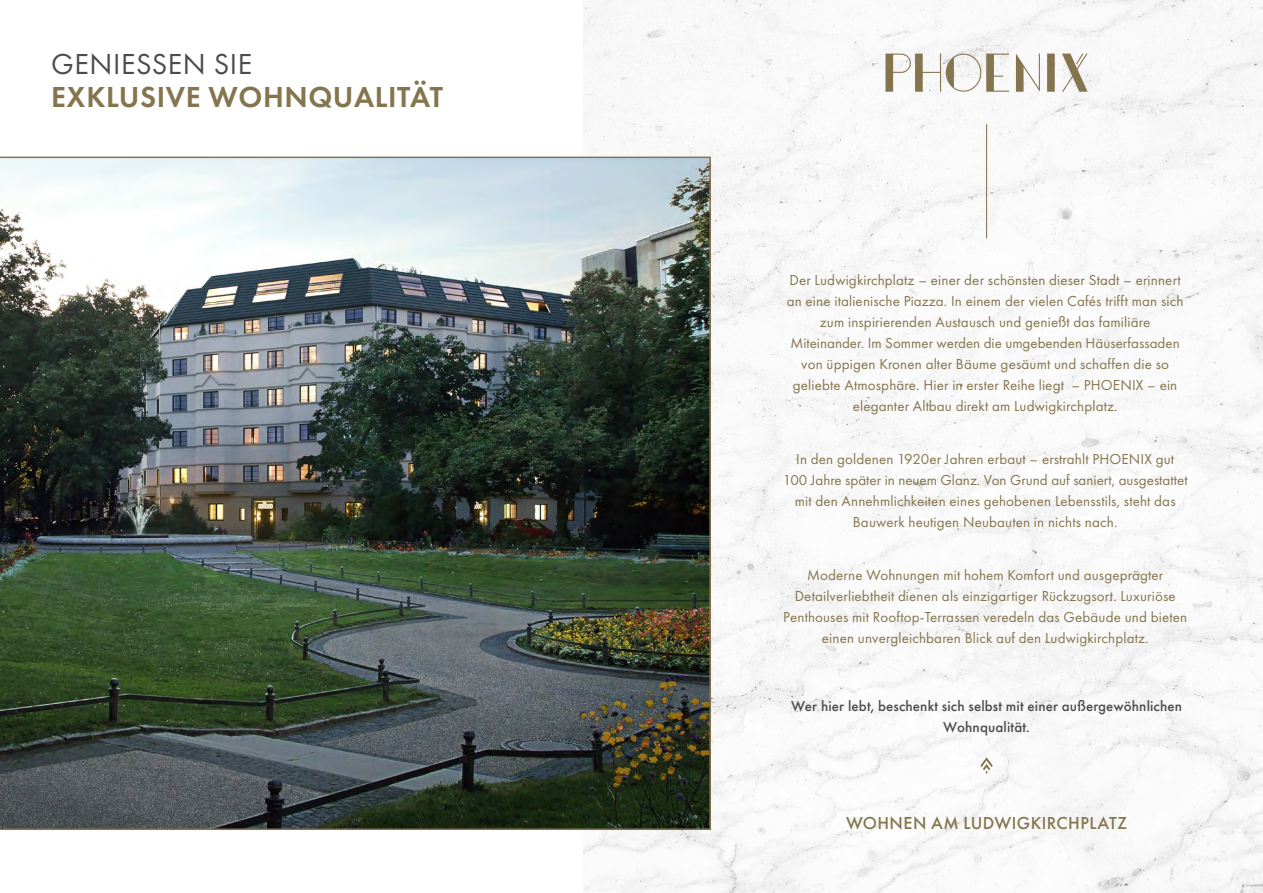
<style>
.page{position:relative;width:1263px;height:893px;background:#fff}
.page>*{position:absolute;margin:0;border:0;box-sizing:border-box;transform-origin:0 0}
.t1{font:600 30px "Futura PT";letter-spacing:.02em;color:#85754e}
.t2{font:30px "Futura PT";letter-spacing:.02em;color:#4b4c4d}
.t3{font:500 18px "Futura PT";letter-spacing:.025em;color:#85754e}
.t4{font:15px/21px "Futura PT";letter-spacing:.01em;color:#85754e;text-align:center}
.t5{font:500 15px/21px "Futura PT";letter-spacing:.01em;color:#4b4c4d;text-align:center}
</style>
<div class="page">
<img style="left:583px;top:0;width:680px;height:893px">
<hr style="left:986px;top:124px;width:1px;height:114px;background:#85754e">
<svg style="left:885px;top:54px;width:203px;height:38px"></svg>
<svg style="left:980px;top:757px;width:13px;height:17px"></svg>
<img style="left:0;top:157px;width:711px;height:673px">
<h1 class="t2" style="left:51px;top:46px;width:203px">GENIESSEN SIE</h1>
<h1 class="t1" style="left:51px;top:78px;width:393px">EXKLUSIVE WOHNQUALITÄT</h1>
<p class="t4" style="left:787px;top:269px;width:398px">Der Ludwigkirchplatz – einer der schönsten dieser Stadt – erinnert an eine italienische Piazza. In einem der vielen Cafés trifft man sich zum inspirierenden Austausch und genießt das familiäre Miteinander. Im Sommer werden die umgebenden Häuserfassaden von üppigen Kronen alter Bäume gesäumt und schaffen die so geliebte Atmosphäre. Hier in erster Reihe liegt – PHOENIX – ein eleganter Altbau direkt am Ludwigkirchplatz.</p>
<p class="t4" style="left:783px;top:448px;width:406px">In den goldenen 1920er Jahren erbaut – erstrahlt PHOENIX gut 100 Jahre später in neuem Glanz. Von Grund auf saniert, ausgestattet mit den Annehmlichkeiten eines gehobenen Lebensstils, steht das Bauwerk heutigen Neubauten in nichts nach.</p>
<p class="t4" style="left:783px;top:565px;width:405px">Moderne Wohnungen mit hohem Komfort und ausgeprägter Detailverliebtheit dienen als einzigartiger Rückzugsort. Luxuriöse Penthouses mit Rooftop-Terrassen veredeln das Gebäude und bieten einen unvergleichbaren Blick auf den Ludwigkirchplatz.</p>
<p class="t5" style="left:791px;top:695px;width:392px">Wer hier lebt, beschenkt sich selbst mit einer außergewöhnlichen<br>Wohnqualität.</p>
<p class="t3" style="left:846px;top:813px;width:282px">WOHNEN AM LUDWIGKIRCHPLATZ</p>
</div>
